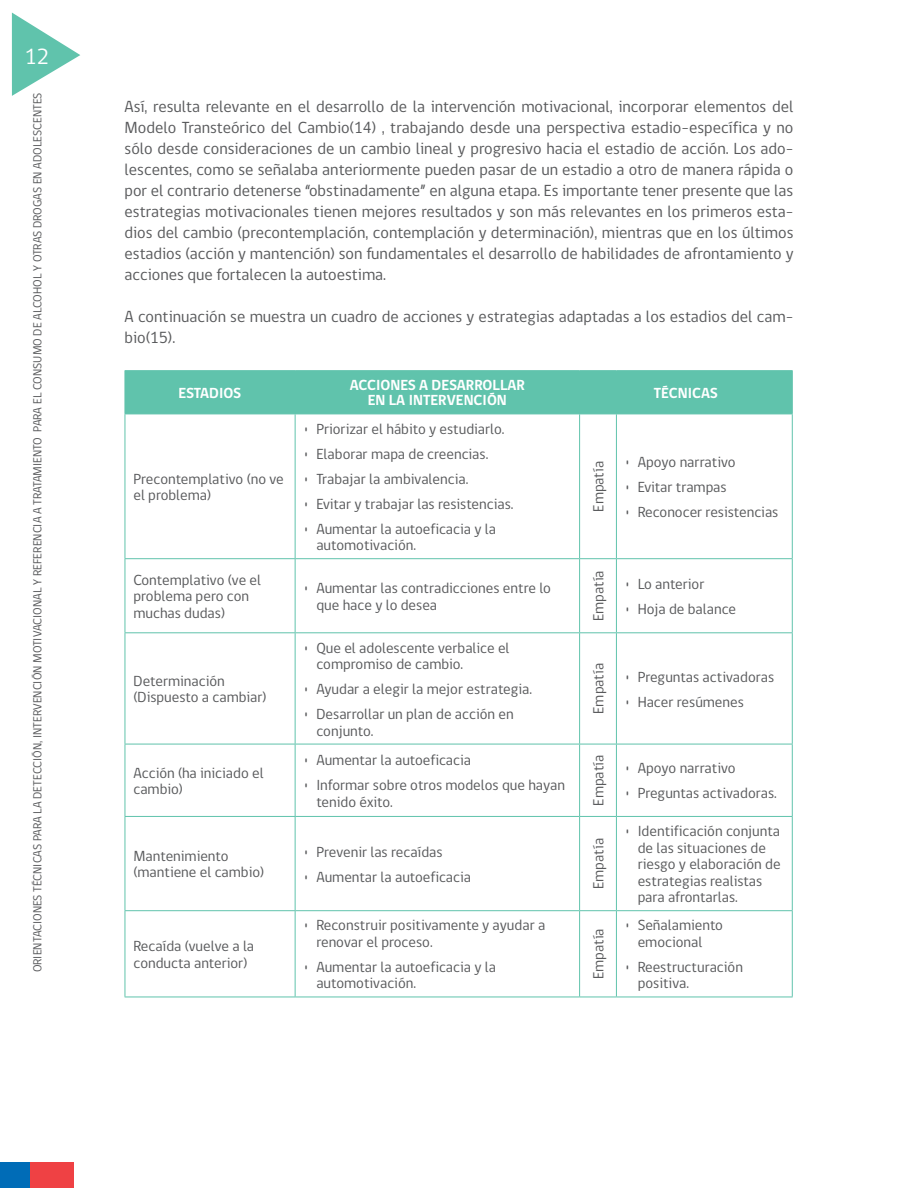
<style>
.page{position:relative;width:918px;height:1188px;background:#fff}
.page>*{position:absolute;margin:0;border:0;box-sizing:border-box;transform-origin:0 0}
.t1{font:22.5px "gob CL";color:#fff}
.t2{font:16.5px/21px "gob CL";color:#58595b;text-align:justify}
.t3{font:15px/16.5px "gob CL";color:#58595b}
.t4{font:700 15px "gob CL";color:#fff}
.t5{font:12px "gob CL";color:#58595b}
</style>
<div class="page">
<div style="left:0;top:1162px;width:30px;height:26px;background:#006cb7"></div>
<div style="left:30px;top:1162px;width:43px;height:26px;background:#ef4144"></div>
<svg style="left:12px;top:13px;width:68px;height:83px"></svg>
<div style="left:126px;top:371px;width:666px;height:43px;background:#60c3ac"></div>
<hr style="left:125px;top:414px;width:1px;height:144px;background:#60c3ac">
<hr style="left:295px;top:414px;width:1px;height:144px;background:#60c3ac">
<hr style="left:579px;top:414px;width:1px;height:144px;background:#60c3ac">
<hr style="left:616px;top:414px;width:1px;height:144px;background:#60c3ac">
<hr style="left:792px;top:414px;width:1px;height:144px;background:#60c3ac">
<hr style="left:125px;top:558px;width:170px;height:1px;background:#60c3ac">
<hr style="left:125px;top:559px;width:1px;height:73px;background:#60c3ac">
<hr style="left:295px;top:558px;width:285px;height:1px;background:#60c3ac">
<hr style="left:295px;top:559px;width:1px;height:73px;background:#60c3ac">
<hr style="left:580px;top:558px;width:36px;height:1px;background:#60c3ac">
<hr style="left:579px;top:559px;width:1px;height:73px;background:#60c3ac">
<hr style="left:616px;top:558px;width:177px;height:1px;background:#60c3ac">
<hr style="left:616px;top:559px;width:1px;height:73px;background:#60c3ac">
<hr style="left:792px;top:559px;width:1px;height:73px;background:#60c3ac">
<hr style="left:125px;top:632px;width:170px;height:1px;background:#60c3ac">
<hr style="left:125px;top:633px;width:1px;height:111px;background:#60c3ac">
<hr style="left:295px;top:632px;width:285px;height:1px;background:#60c3ac">
<hr style="left:295px;top:633px;width:1px;height:111px;background:#60c3ac">
<hr style="left:580px;top:632px;width:36px;height:1px;background:#60c3ac">
<hr style="left:579px;top:633px;width:1px;height:111px;background:#60c3ac">
<hr style="left:616px;top:632px;width:177px;height:1px;background:#60c3ac">
<hr style="left:616px;top:633px;width:1px;height:111px;background:#60c3ac">
<hr style="left:792px;top:633px;width:1px;height:111px;background:#60c3ac">
<hr style="left:125px;top:744px;width:170px;height:1px;background:#60c3ac">
<hr style="left:125px;top:744px;width:1px;height:72px;background:#60c3ac">
<hr style="left:295px;top:744px;width:285px;height:1px;background:#60c3ac">
<hr style="left:295px;top:744px;width:1px;height:72px;background:#60c3ac">
<hr style="left:580px;top:744px;width:36px;height:1px;background:#60c3ac">
<hr style="left:579px;top:744px;width:1px;height:72px;background:#60c3ac">
<hr style="left:616px;top:744px;width:177px;height:1px;background:#60c3ac">
<hr style="left:616px;top:744px;width:1px;height:72px;background:#60c3ac">
<hr style="left:792px;top:744px;width:1px;height:72px;background:#60c3ac">
<hr style="left:125px;top:816px;width:170px;height:1px;background:#60c3ac">
<hr style="left:125px;top:817px;width:1px;height:93px;background:#60c3ac">
<hr style="left:295px;top:816px;width:285px;height:1px;background:#60c3ac">
<hr style="left:295px;top:817px;width:1px;height:93px;background:#60c3ac">
<hr style="left:580px;top:816px;width:36px;height:1px;background:#60c3ac">
<hr style="left:579px;top:817px;width:1px;height:93px;background:#60c3ac">
<hr style="left:616px;top:816px;width:177px;height:1px;background:#60c3ac">
<hr style="left:616px;top:817px;width:1px;height:93px;background:#60c3ac">
<hr style="left:792px;top:817px;width:1px;height:93px;background:#60c3ac">
<hr style="left:125px;top:910px;width:170px;height:1px;background:#60c3ac">
<hr style="left:125px;top:911px;width:1px;height:86px;background:#60c3ac">
<hr style="left:295px;top:910px;width:285px;height:1px;background:#60c3ac">
<hr style="left:295px;top:911px;width:1px;height:86px;background:#60c3ac">
<hr style="left:580px;top:910px;width:36px;height:1px;background:#60c3ac">
<hr style="left:579px;top:911px;width:1px;height:86px;background:#60c3ac">
<hr style="left:616px;top:910px;width:177px;height:1px;background:#60c3ac">
<hr style="left:616px;top:911px;width:1px;height:86px;background:#60c3ac">
<hr style="left:792px;top:911px;width:1px;height:86px;background:#60c3ac">
<hr style="left:125px;top:997px;width:170px;height:1px;background:#60c3ac">
<hr style="left:295px;top:997px;width:285px;height:1px;background:#60c3ac">
<hr style="left:580px;top:997px;width:36px;height:1px;background:#60c3ac">
<hr style="left:616px;top:997px;width:177px;height:1px;background:#60c3ac">
<hr style="left:125px;top:370px;width:170px;height:1px;background:#60c3ac">
<hr style="left:125px;top:371px;width:1px;height:43px;background:#60c3ac">
<hr style="left:295px;top:370px;width:285px;height:1px;background:#60c3ac">
<hr style="left:295px;top:371px;width:1px;height:43px;background:#60c3ac">
<hr style="left:580px;top:370px;width:36px;height:1px;background:#60c3ac">
<hr style="left:579px;top:371px;width:1px;height:43px;background:#60c3ac">
<hr style="left:616px;top:370px;width:177px;height:1px;background:#60c3ac">
<hr style="left:792px;top:371px;width:1px;height:43px;background:#60c3ac">
<hr style="left:125px;top:414px;width:170px;height:1px;background:#60c3ac">
<hr style="left:295px;top:414px;width:285px;height:1px;background:#60c3ac">
<hr style="left:580px;top:414px;width:36px;height:1px;background:#60c3ac">
<hr style="left:616px;top:414px;width:177px;height:1px;background:#60c3ac">
<h1 class="t1" style="left:25px;top:41px;width:26px">12</h1>
<p class="t5" style="left:29px;top:972px;width:881px;rotate:-90deg">Orientaciones técnicas para la detección, intervención motivacional y referencia a tratamiento para el consumo de alcohol y otras drogas en adolescentes</p>
<p class="t2" style="left:125px;top:97px;width:670px">Así, resulta relevante en el desarrollo de la intervención motivacional, incorporar elementos del Modelo Transteórico del Cambio(14) , trabajando desde una perspectiva estadio-específica y no sólo desde consideraciones de un cambio lineal y progresivo hacia el estadio de acción. Los ado&shy;lescentes, como se señalaba anteriormente pueden pasar de un estadio a otro de manera rápida o por el contrario detenerse “obstinadamente” en alguna etapa. Es importante tener presente que las estrategias motivacionales tienen mejores resultados y son más relevantes en los primeros esta&shy;dios del cambio (precontemplación, contemplación y determinación), mientras que en los últimos estadios (acción y mantención) son fundamentales el desarrollo de habilidades de afrontamiento y acciones que fortalecen la autoestima.</p>
<p class="t2" style="left:125px;top:307px;width:670px">A continuación se muestra un cuadro de acciones y estrategias adaptadas a los estadios del cam&shy;bio(15).</p>
<p class="t4" style="left:179px;top:383px;width:9px">ESTADIOS</p>
<p class="t3" style="left:133px;top:471px;width:152px">Precontemplativo (no ve el problema)</p>
<p class="t4" style="left:350px;top:375px;width:10px">ACCIONES</p>
<p class="t4" style="left:419px;top:375px;width:22px">ADESARROLLAR</p>
<p class="t4" style="left:368px;top:390px;width:50px">ENLAINTER</p>
<p class="t4" style="left:447px;top:390px;width:19px">VENCIÓN</p>
<p class="t3" style="left:304px;top:421px;width:203px">• Priorizar el hábito y estudiarlo.</p>
<p class="t3" style="left:304px;top:446px;width:186px">• Elaborar mapa de creencias.</p>
<p class="t3" style="left:304px;top:471px;width:166px">• Trabajar la ambivalencia.</p>
<p class="t3" style="left:304px;top:496px;width:211px">• Evitar y trabajar las resistencias.</p>
<p class="t3" style="left:316px;top:521px;width:181px;text-indent:-13px">• Aumentar la autoeficacia y la automotivación.</p>
<p class="t4" style="left:654px;top:383px;width:9px">TÉCNICAS</p>
<p class="t3" style="left:591px;top:512px;width:52px;rotate:-90deg">Empatía</p>
<p class="t3" style="left:625px;top:454px;width:112px">• Apoyo narrativo</p>
<p class="t3" style="left:625px;top:479px;width:103px">• Evitar trampas</p>
<p class="t3" style="left:625px;top:504px;width:155px">• Reconocer resistencias</p>
<p class="t3" style="left:133px;top:572px;width:129px">Contemplativo (ve el problema pero con muchas dudas)</p>
<p class="t3" style="left:316px;top:580px;width:236px;text-indent:-13px">• Aumentar las contradicciones entre lo que hace y lo desea</p>
<p class="t3" style="left:591px;top:621px;width:52px;rotate:-90deg">Empatía</p>
<p class="t3" style="left:625px;top:576px;width:81px">• Lo anterior</p>
<p class="t3" style="left:625px;top:601px;width:113px">• Hoja de balance</p>
<p class="t3" style="left:133px;top:673px;width:135px">Determinación (Dispuesto a cambiar)</p>
<p class="t3" style="left:133px;top:765px;width:132px">Acción (ha iniciado el cambio)</p>
<p class="t3" style="left:316px;top:640px;width:195px;text-indent:-13px">• Que el adolescente verbalice el compromiso de cambio.</p>
<p class="t3" style="left:304px;top:681px;width:230px">• Ayudar a elegir la mejor estrategia.</p>
<p class="t3" style="left:316px;top:706px;width:199px;text-indent:-13px">• Desarrollar un plan de acción en conjunto.</p>
<p class="t3" style="left:304px;top:752px;width:169px">• Aumentar la autoeficacia</p>
<p class="t3" style="left:316px;top:777px;width:250px;text-indent:-13px">• I nformar sobre otros modelos que hayan tenido éxito.</p>
<p class="t3" style="left:133px;top:848px;width:132px">Mantenimiento (mantiene el cambio)</p>
<p class="t3" style="left:304px;top:844px;width:141px">• Prevenir las recaídas</p>
<p class="t3" style="left:304px;top:869px;width:169px">• Aumentar la autoeficacia</p>
<p class="t3" style="left:133px;top:938px;width:122px">Recaída (vuelve a la conducta anterior)</p>
<p class="t3" style="left:316px;top:918px;width:230px;text-indent:-13px">• Reconstruir positivamente y ayudar a renovar el proceso.</p>
<p class="t3" style="left:316px;top:959px;width:181px;text-indent:-13px">• Aumentar la autoeficacia y la automotivación.</p>
<p class="t3" style="left:591px;top:714px;width:52px;rotate:-90deg">Empatía</p>
<p class="t3" style="left:625px;top:669px;width:151px">• Preguntas activadoras</p>
<p class="t3" style="left:625px;top:694px;width:121px">• Hacer resúmenes</p>
<p class="t3" style="left:591px;top:806px;width:52px;rotate:-90deg">Empatía</p>
<p class="t3" style="left:625px;top:760px;width:112px">• Apoyo narrativo</p>
<p class="t3" style="left:625px;top:785px;width:153px">• Preguntas activadoras.</p>
<p class="t3" style="left:591px;top:889px;width:52px;rotate:-90deg">Empatía</p>
<p class="t3" style="left:638px;top:823px;width:145px;text-indent:-13px">• I dentificación conjunta de las situaciones de riesgo y elaboración de estrategias realistas para afrontarlas.</p>
<p class="t3" style="left:591px;top:979px;width:52px;rotate:-90deg">Empatía</p>
<p class="t3" style="left:625px;top:918px;width:100px;text-align:center">• Señalamiento emocional</p>
<p class="t3" style="left:638px;top:959px;width:107px;text-indent:-13px">• Reestructuración positiva.</p>
</div>
